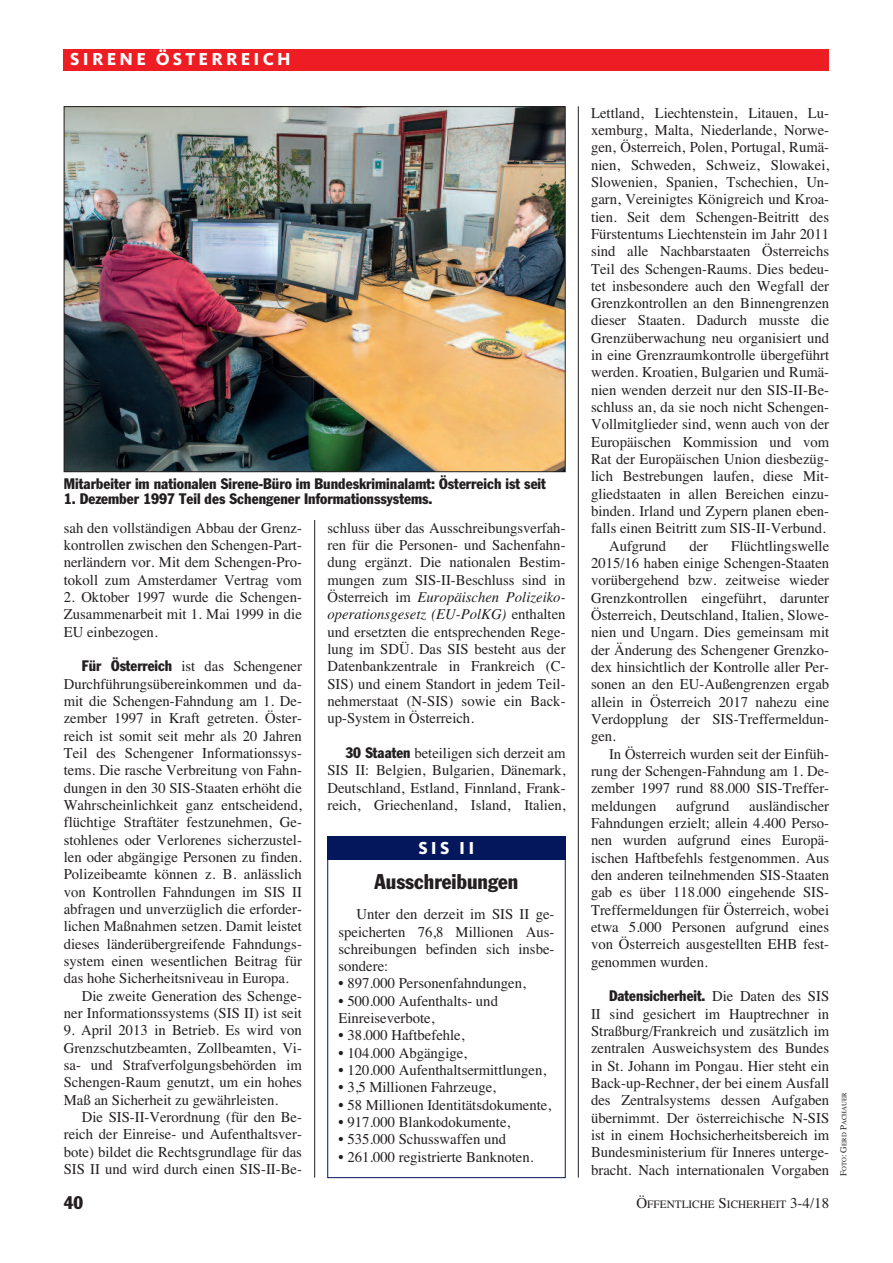
<style>
.page{position:relative;width:893px;height:1263px;background:#fff}
.page>*{position:absolute;margin:0;border:0;box-sizing:border-box;transform-origin:0 0}
.t1{font:condensed 21px "Franklin Gothic";color:#231f20}
.t2{font:800 18px "Kievit";letter-spacing:.175em;color:#fff}
.t3{font:condensed 18px "Franklin Gothic";color:#231f20}
.t4{font:15px/17.2px "Times";color:#231f20;text-align:justify}
.t5{font:condensed 15px "Franklin Gothic";color:#231f20}
.t6{font:11.25px "Times";color:#231f20}
.t7{font:6.75px "Times";color:#231f20}
.s1{font-family:"Franklin Gothic";font-stretch:condensed}
.s2{font-style:italic}
.s3{font-family:"Times";font-stretch:normal}
.s4{font-size:15px}
.s5{font-size:9px}
</style>
<div class="page">
<hr style="left:314px;top:520px;width:1px;height:658px;background:#231f20">
<hr style="left:578px;top:106px;width:1px;height:1071px;background:#231f20">
<div style="left:64px;top:49px;width:765px;height:21px;background:#ee1d23"></div>
<img style="left:66px;top:108px;width:498px;height:362px">
<div style="left:327px;top:856px;width:239px;height:322px;border:1px solid #04175c"></div>
<div style="left:327px;top:836px;width:238px;height:23px;background:#04175c"></div>
<p class="t2" style="left:70px;top:53px;width:222px">SIRENE ÖSTERREICH</p>
<p class="t5" style="left:64px;top:478px;width:484px">Mitarbeiter im nationalen Sirene-Büro im Bundeskriminalamt: Österreich ist seit</p>
<p class="t5" style="left:64px;top:494px;width:370px">1. Dezember 1997 Teil des Schengener Informationssystems.</p>
<p class="t4" style="left:64px;top:519px;width:240px">sah den vollständigen Abbau der Grenz&shy;kontrollen zwischen den Schengen-Part&shy;nerländern vor. Mit dem Schengen-Pro&shy;tokoll zum Amsterdamer Vertrag vom</p>
<p class="t4" style="left:64px;top:588px;width:240px">2. Oktober 1997 wurde die Schengen-Zusammenarbeit mit 1. Mai 1999 in die EU einbezogen.</p>
<p class="t4" style="left:82px;top:658px;width:222px"><span class="s1">Für Österreich</span> ist das Schengener</p>
<p class="t4" style="left:64px;top:675px;width:240px">Durchführungsübereinkommen und da-</p>
<p class="t4" style="left:64px;top:692px;width:240px">mit die Schengen-Fahndung am 1. De-</p>
<p class="t4" style="left:64px;top:710px;width:240px">zember 1997 in Kraft getreten. Öster-</p>
<p class="t4" style="left:64px;top:727px;width:240px">reich ist somit seit mehr als 20 Jahren</p>
<p class="t4" style="left:64px;top:744px;width:240px">Teil des Schengener Informationssys-</p>
<p class="t4" style="left:64px;top:761px;width:240px">tems. Die rasche Verbreitung von Fahn-</p>
<p class="t4" style="left:64px;top:779px;width:240px">dungen in den 30 SIS-Staaten erhöht die</p>
<p class="t4" style="left:64px;top:796px;width:240px">Wahrscheinlichkeit ganz entscheidend,</p>
<p class="t4" style="left:64px;top:813px;width:240px">flüchtige Straftäter festzunehmen, Ge-</p>
<p class="t4" style="left:64px;top:831px;width:240px">stohlenes oder Verlorenes sicherzustel-</p>
<p class="t4" style="left:64px;top:848px;width:240px">len oder abgängige Personen zu finden.</p>
<p class="t4" style="left:64px;top:865px;width:240px">Polizeibeamte können z. B. anlässlich</p>
<p class="t4" style="left:64px;top:883px;width:240px">von Kontrollen Fahndungen im SIS II</p>
<p class="t4" style="left:64px;top:900px;width:240px">abfragen und unverzüglich die erforder-</p>
<p class="t4" style="left:64px;top:917px;width:240px">lichen Maßnahmen setzen. Damit leistet</p>
<p class="t4" style="left:64px;top:935px;width:240px">dieses länderübergreifende Fahndungs-</p>
<p class="t4" style="left:64px;top:952px;width:240px">system einen wesentlichen Beitrag für</p>
<p class="t4" style="left:64px;top:969px;width:226px">das hohe Sicherheitsniveau in Europa.</p>
<p class="t4" style="left:82px;top:987px;width:222px">Die zweite Generation des Schenge-</p>
<p class="t4" style="left:64px;top:1004px;width:240px">ner Informationssystems (SIS II) ist seit</p>
<p class="t4" style="left:64px;top:1021px;width:240px">9. April 2013 in Betrieb. Es wird von Grenzschutzbeamten, Zollbeamten, Vi&shy;sa- und Strafverfolgungsbehörden im Schengen-Raum genutzt, um ein hohes Maß an Sicherheit zu gewährleisten.</p>
<p class="t4" style="left:64px;top:1108px;width:240px;text-indent:18px">Die SIS-II-Verordnung (für den Be&shy;reich der Einreise- und Aufenthaltsver&shy;bote) bildet die Rechtsgrundlage für das SIS II und wird durch einen SIS-II-Be-</p>
<p class="t4" style="left:327px;top:519px;width:240px">schluss über das Ausschreibungsverfah&shy;ren für die Personen- und Sachenfahn&shy;dung ergänzt. Die nationalen Bestim&shy;mungen zum SIS-II-Beschluss sind in Österreich im <span class="s2">Europäischen Polizeiko&shy;operationsgesetz (EU-PolKG)</span> enthalten und ersetzten die entsprechenden Rege&shy;lung im SDÜ. Das SIS besteht aus der Datenbankzentrale in Frankreich (C-SIS) und einem Standort in jedem Teil&shy;nehmerstaat (N-SIS) sowie ein Back&shy;up-System in Österreich.</p>
<p class="t4" style="left:327px;top:744px;width:240px;text-indent:18px"><span class="s1">30 Staaten</span> beteiligen sich derzeit am SIS II: Belgien, Bulgarien, Dänemark, Deutschland, Estland, Finnland, Frank&shy;reich, Griechenland, Island, Italien,</p>
<p class="t2" style="left:418px;top:842px;width:58px">SIS II</p>
<h1 class="t1" style="left:375px;top:874px;width:145px">Ausschreibungen</h1>
<p class="t4" style="left:338px;top:905px;width:217px;text-indent:18px">Unter den derzeit im SIS II ge&shy;speicherten 76,8 Millionen Aus&shy;schreibungen befinden sich insbe&shy;sondere:</p>
<p class="t4" style="left:338px;top:975px;width:189px">• 897.000 Personenfahndungen,</p>
<p class="t4" style="left:338px;top:992px;width:161px">• 500.000 Aufenthalts- und<br>Einreiseverbote,</p>
<p class="t4" style="left:338px;top:1027px;width:127px">• 38.000 Haftbefehle,</p>
<p class="t4" style="left:338px;top:1044px;width:130px">• 104.000 Abgängige,</p>
<p class="t4" style="left:338px;top:1061px;width:209px">• 120.000 Aufenthaltsermittlungen,</p>
<p class="t4" style="left:338px;top:1079px;width:159px">• 3,5 Millionen Fahrzeuge,</p>
<p class="t4" style="left:338px;top:1096px;width:214px">• 58 Millionen Identitätsdokumente,</p>
<p class="t4" style="left:338px;top:1113px;width:173px">• 917.000 Blankodokumente,</p>
<p class="t4" style="left:338px;top:1130px;width:169px">• 535.000 Schusswaffen und</p>
<p class="t4" style="left:338px;top:1148px;width:196px">• 261.000 registrierte Banknoten.</p>
<p class="t4" style="left:591px;top:104px;width:240px">Lettland, Liechtenstein, Litauen, Lu-</p>
<p class="t4" style="left:591px;top:121px;width:240px">xemburg, Malta, Niederlande, Norwe-</p>
<p class="t4" style="left:591px;top:138px;width:240px">gen, Österreich, Polen, Portugal, Rumä-</p>
<p class="t4" style="left:591px;top:156px;width:240px">nien, Schweden, Schweiz, Slowakei,</p>
<p class="t4" style="left:591px;top:173px;width:240px">Slowenien, Spanien, Tschechien, Un-</p>
<p class="t4" style="left:591px;top:190px;width:240px">garn, Vereinigtes Königreich und Kroa-</p>
<p class="t4" style="left:591px;top:208px;width:240px">tien. Seit dem Schengen-Beitritt des</p>
<p class="t4" style="left:591px;top:225px;width:240px">Fürstentums Liechtenstein im Jahr 2011</p>
<p class="t4" style="left:591px;top:242px;width:240px">sind alle Nachbarstaaten Österreichs</p>
<p class="t4" style="left:591px;top:260px;width:240px">Teil des Schengen-Raums. Dies bedeu-</p>
<p class="t4" style="left:591px;top:277px;width:240px">tet insbesondere auch den Wegfall der</p>
<p class="t4" style="left:591px;top:294px;width:240px">Grenzkontrollen an den Binnengrenzen</p>
<p class="t4" style="left:591px;top:312px;width:240px">dieser Staaten. Dadurch musste die</p>
<p class="t4" style="left:591px;top:329px;width:240px">Grenzüberwachung neu organisiert und</p>
<p class="t4" style="left:591px;top:346px;width:240px">in eine Grenzraumkontrolle übergeführt</p>
<p class="t4" style="left:591px;top:364px;width:240px">werden. Kroatien, Bulgarien und Rumä-</p>
<p class="t4" style="left:591px;top:381px;width:240px">nien wenden derzeit nur den SIS-II-Be-</p>
<p class="t4" style="left:591px;top:398px;width:240px">schluss an, da sie noch nicht Schengen-</p>
<p class="t4" style="left:591px;top:416px;width:240px">Vollmitglieder sind, wenn auch von der</p>
<p class="t4" style="left:591px;top:433px;width:240px">Europäischen Kommission und vom</p>
<p class="t4" style="left:591px;top:450px;width:240px">Rat der Europäischen Union diesbezüg-</p>
<p class="t4" style="left:591px;top:468px;width:240px">lich Bestrebungen laufen, diese Mit-</p>
<p class="t4" style="left:591px;top:485px;width:240px">gliedstaaten in allen Bereichen einzu-</p>
<p class="t4" style="left:591px;top:502px;width:240px">binden. Irland und Zypern planen eben-</p>
<p class="t4" style="left:591px;top:520px;width:236px">falls einen Beitritt zum SIS-II-Verbund.</p>
<p class="t4" style="left:609px;top:537px;width:59px">Aufgrund</p>
<p class="t4" style="left:689px;top:537px;width:20px">der</p>
<p class="t4" style="left:591px;top:537px;width:240px;text-indent:140px">Flüchtlingswelle 2015/16 haben einige Schengen-Staaten vorübergehend bzw. zeitweise wieder Grenzkontrollen eingeführt, darunter Österreich, Deutschland, Italien, Slowe&shy;nien und Ungarn. Dies gemeinsam mit der Änderung des Schengener Grenzko&shy;dex hinsichtlich der Kontrolle aller Per&shy;sonen an den EU-Außengrenzen ergab allein in Österreich 2017 nahezu eine Verdopplung der SIS-Treffermeldun&shy;gen.</p>
<p class="t4" style="left:591px;top:745px;width:240px;text-indent:18px">In Österreich wurden seit der Einfüh&shy;rung der Schengen-Fahndung am 1. De&shy;zember 1997 rund 88.000 SIS-Treffer&shy;meldungen</p>
<p class="t4" style="left:591px;top:797px;width:240px;text-indent:158px">ausländischer Fahndungen erzielt; allein 4.400 Perso&shy;nen wurden aufgrund eines Europä&shy;ischen Haftbefehls festgenommen. Aus den anderen teilnehmenden SIS-Staaten gab es über 118.000 eingehende SIS-Treffermeldungen für Österreich, wobei etwa 5.000 Personen aufgrund eines von Österreich ausgestellten EHB fest&shy;genommen wurden.</p>
<p class="t5" style="left:609px;top:990px;width:222px">Datensicherheit. <span class="s3">Die Daten des SIS</span></p>
<p class="t4" style="left:591px;top:1005px;width:240px">II sind gesichert im Hauptrechner in Straßburg/Frankreich und zusätzlich im zentralen Ausweichsystem des Bundes in St. Johann im Pongau. Hier steht ein Back-up-Rechner, der bei einem Ausfall des Zentralsystems dessen Aufgaben übernimmt. Der österreichische N-SIS ist in einem Hochsicherheitsbereich im Bundesministerium für Inneres unterge&shy;bracht. Nach internationalen Vorgaben</p>
<p class="t4" style="left:676px;top:797px;width:55px">aufgrund</p>
<p class="t3" style="left:64px;top:1196px;width:21px">40</p>
<p class="t6" style="left:636px;top:1198px;width:194px"><span class="s4">Ö</span>FFENTLICHE <span class="s4">S</span>ICHERHEIT <span class="s4">3-4/18</span></p>
<p class="t7" style="left:840px;top:1176px;width:85px;rotate:-90deg"><span class="s5">F</span>OTO<span class="s5">: G</span>ERD <span class="s5">P</span>ACHAUER</p>
</div>
